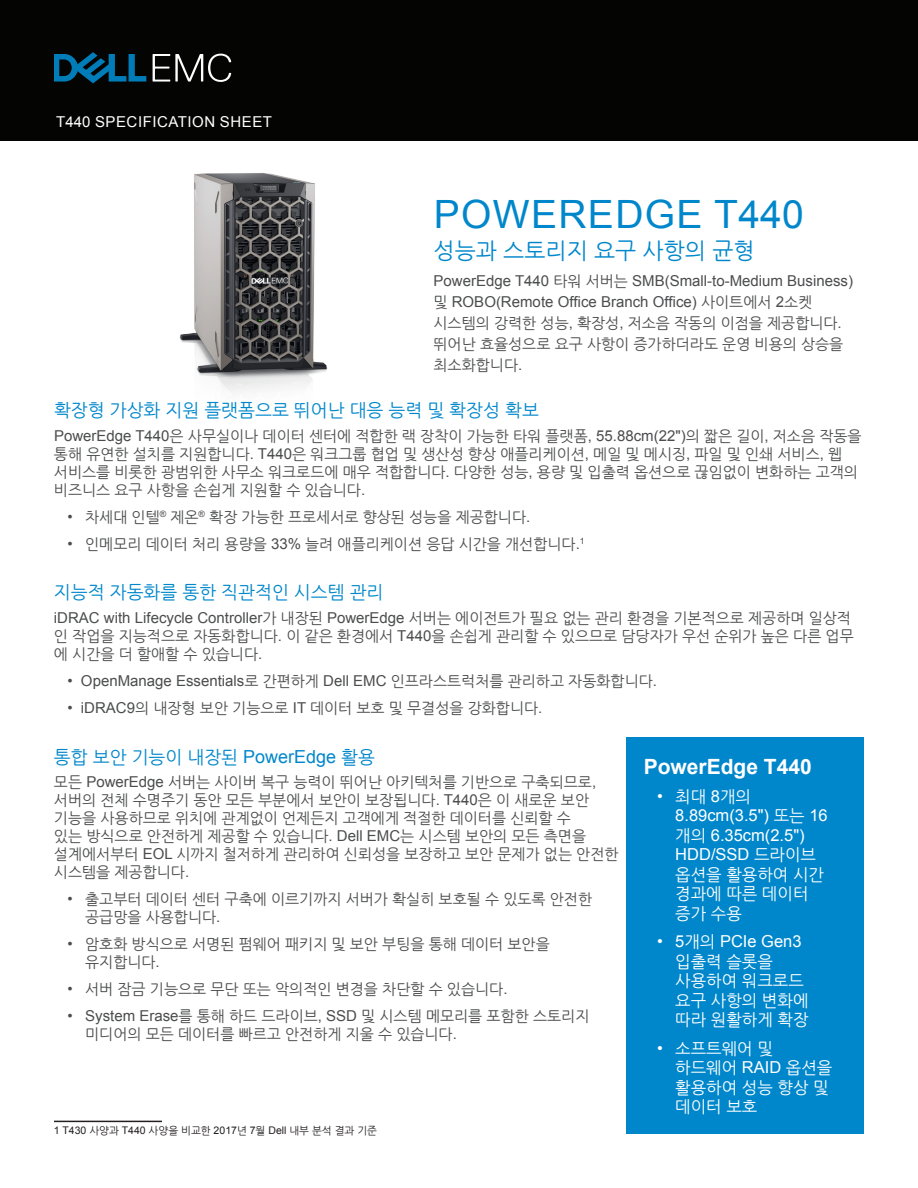
<style>
.page{position:relative;width:918px;height:1188px;background:#fff}
.page>*{position:absolute;margin:0;border:0;box-sizing:border-box;transform-origin:0 0}
.Document_Headline{font:39px "Arial";letter-spacing:.035em;color:#0087cb}
.Document_Headline-2{font:22.5px "Nanum Gothic";color:#0087cb}
.Body_Headline{font:700 21px "Arial";color:#fff}
.Body_Text{font:18px "Nanum Gothic";color:#0087cb}
.Body_Headline-2{font:18px "Nanum Gothic";color:#0087cb}
.t1{font:16.5px/19.5px "Nanum Gothic";color:#fff}
.t2{font:16.5px/19.5px "Arial";color:#fff}
.Body_Text-2{font:15px/18px "Nanum Gothic";color:#4b4c4d}
.Body_copy_Dell_Dark{font:15px/21px "Arial";color:#4b4c4d}
.Body_Headline-3{font:15px/18px "Nanum Gothic";color:#4b4c4d}
.Table_Text{font:15px "Arial";letter-spacing:.035em;color:#fff}
.t3{font:10.5px "Nanum Gothic";color:#231f20}
.s1{font-family:"Nanum Gothic"}
.s2{font-family:"Arial"}
</style>
<div class="page">
<div style="left:0;top:0;width:918px;height:141px;background:#040503"></div>
<svg style="left:153px;top:54px;width:78px;height:28px"></svg>
<svg style="left:55px;top:52px;width:91px;height:31px"></svg>
<hr style="left:54px;top:1121px;width:108px;height:1px;background:#231f20">
<img style="left:179px;top:173px;width:149px;height:220px">
<div style="left:626px;top:737px;width:238px;height:396px;background:#0087cb"></div>
<p class="Table_Text" style="left:56px;top:111px;width:217px">T440 SPECIFICATION SHEET</p>
<p class="Document_Headline" style="left:434px;top:188px;width:371px">POWEREDGE T440</p>
<p class="Document_Headline-2" style="left:434px;top:240px;width:323px">성능과 스토리지 요구 사항의 균형</p>
<p class="Body_copy_Dell_Dark" style="left:434px;top:270px;width:421px">PowerEdge T440 <span class="s1">타워 서버는</span> SMB(Small-to-Medium Business) <span class="s1">및</span> ROBO(Remote Office Branch Office) <span class="s1">사이트에서</span> 2<span class="s1">소켓 시스템의 강력한 성능</span>, <span class="s1">확장성</span>, <span class="s1">저소음 작동의 이점을 제공합니다</span>. <span class="s1">뛰어난 효율성으로 요구 사항이 증가하더라도 운영 비용의 상승을 최소화합니다</span>.</p>
<p class="Body_Text" style="left:54px;top:402px;width:486px">확장형 가상화 지원 플랫폼으로 뛰어난 대응 능력 및 확장성 확보</p>
<p class="Body_Text-2" style="left:54px;top:428px;width:809px"><span class="s2">PowerEdge T440</span>은 사무실이나 데이터 센터에 적합한 랙 장착이 가능한 타워 플랫폼<span class="s2">, 55.88cm(22")</span>의 짧은 길이<span class="s2">,</span> 저소음 작동을 통해 유연한 설치를 지원합니다<span class="s2">. T440</span>은 워크그룹 협업 및 생산성 향상 애플리케이션<span class="s2">,</span> 메일 및 메시징<span class="s2">,</span> 파일 및 인쇄 서비스<span class="s2">,</span> 웹 서비스를 비롯한 광범위한 사무소 워크로드에 매우 적합합니다<span class="s2">.</span> 다양한 성능<span class="s2">,</span> 용량 및 입출력 옵션으로 끊임없이 변화하는 고객의 비즈니스 요구 사항을 손쉽게 지원할 수 있습니다<span class="s2">.</span></p>
<p class="Body_Text-2" style="left:67px;top:509px;width:464px"><span class="s2">•</span> 차세대 인텔<sup>®</sup> 제온<sup>®</sup> 확장 가능한 프로세서로 향상된 성능을 제공합니다<span class="s2">.</span></p>
<p class="Body_Text-2" style="left:67px;top:535px;width:519px"><span class="s2">•</span> 인메모리 데이터 처리 용량을 <span class="s2">33%</span> 늘려 애플리케이션 응답 시간을 개선합니다<span class="s2">.</span><sup>1</sup></p>
<p class="Body_Headline-2" style="left:54px;top:584px;width:331px">지능적 자동화를 통한 직관적인 시스템 관리</p>
<p class="Body_Headline-3" style="left:54px;top:610px;width:801px"><span class="s2">iDRAC with Lifecycle Controller</span>가 내장된 <span class="s2">PowerEdge</span> 서버는 에이전트가 필요 없는 관리 환경을 기본적으로 제공하며 일상적 인 작업을 지능적으로 자동화합니다<span class="s2">.</span> 이 같은 환경에서 <span class="s2">T440</span>을 손쉽게 관리할 수 있으므로 담당자가 우선 순위가 높은 다른 업무 에 시간을 더 할애할 수 있습니다<span class="s2">.</span></p>
<p class="Body_copy_Dell_Dark" style="left:67px;top:670px;width:591px">• OpenManage Essentials<span class="s1">로 간편하게</span> Dell EMC <span class="s1">인프라스트럭처를 관리하고 자동화합니다</span>.</p>
<p class="Body_Text-2" style="left:67px;top:700px;width:476px"><span class="s2">• iDRAC9</span>의 내장형 보안 기능으로 <span class="s2">IT</span> 데이터 보호 및 무결성을 강화합니다<span class="s2">.</span></p>
<p class="Body_Text" style="left:54px;top:748px;width:323px">통합 보안 기능이 내장된 <span class="s2">PowerEdge</span> 활용</p>
<p class="Body_Text-2" style="left:54px;top:774px;width:566px">모든 <span class="s2">PowerEdge</span> 서버는 사이버 복구 능력이 뛰어난 아키텍처를 기반으로 구축되므로<span class="s2">, </span>서버의 전체 수명주기 동안 모든 부분에서 보안이 보장됩니다<span class="s2">. T440</span>은 이 새로운 보안 기능을 사용하므로 위치에 관계없이 언제든지 고객에게 적절한 데이터를 신뢰할 수<br>있는 방식으로 안전하게 제공할 수 있습니다<span class="s2">. Dell EMC</span>는 시스템 보안의 모든 측면을 설계에서부터 <span class="s2">EOL</span> 시까지 철저하게 관리하여 신뢰성을 보장하고 보안 문제가 없는 안전한 시스템을 제공합니다<span class="s2">.</span></p>
<p class="Body_Text-2" style="left:85px;top:891px;width:508px;text-indent:-18px"><span class="s2">•</span> 출고부터 데이터 센터 구축에 이르기까지 서버가 확실히 보호될 수 있도록 안전한 공급망을 사용합니다<span class="s2">.</span></p>
<p class="Body_Text-2" style="left:85px;top:936px;width:466px;text-indent:-18px"><span class="s2">•</span> 암호화 방식으로 서명된 펌웨어 패키지 및 보안 부팅을 통해 데이터 보안을 유지합니다<span class="s2">.</span></p>
<p class="Body_Text-2" style="left:67px;top:980px;width:442px"><span class="s2">•</span> 서버 잠금 기능으로 무단 또는 악의적인 변경을 차단할 수 있습니다<span class="s2">.</span></p>
<p class="Body_Text-2" style="left:85px;top:1007px;width:506px;text-indent:-18px"><span class="s2">• System Erase</span>를 통해 하드 드라이브<span class="s2">, SSD</span> 및 시스템 메모리를 포함한 스토리지 미디어의 모든 데이터를 빠르고 안전하게 지울 수 있습니다<span class="s2">.</span></p>
<p class="Body_Headline" style="left:644px;top:751px;width:170px">PowerEdge T440</p>
<p class="t2" style="left:675px;top:786px;width:154px;text-indent:-18px">• <span class="s1">최대</span> 8<span class="s1">개의<br></span>8.89cm(3.5") <span class="s1">또는</span> 16 <span class="s1">개의</span> 6.35cm(2.5")<br>HDD/SSD <span class="s1">드라이브 옵션을 활용하여 시간 경과에 따른 데이터 증가 수용</span></p>
<p class="t1" style="left:675px;top:933px;width:135px;text-indent:-18px"><span class="s2">• 5</span>개의 <span class="s2">PCIe Gen3 </span>입출력 슬롯을 사용하여 워크로드 요구 사항의 변화에 따라 원활하게 확장</p>
<p class="t1" style="left:675px;top:1039px;width:159px;text-indent:-18px"><span class="s2">•</span> 소프트웨어 및 하드웨어 <span class="s2">RAID</span> 옵션을 활용하여 성능 향상 및 데이터 보호</p>
<p class="t3" style="left:54px;top:1126px;width:325px"><span class="s2">1 T430</span> 사양과 <span class="s2">T440</span> 사양을 비교한 <span class="s2">2017</span>년 <span class="s2">7</span>월 <span class="s2">Dell</span> 내부 분석 결과 기준</p>
</div>
